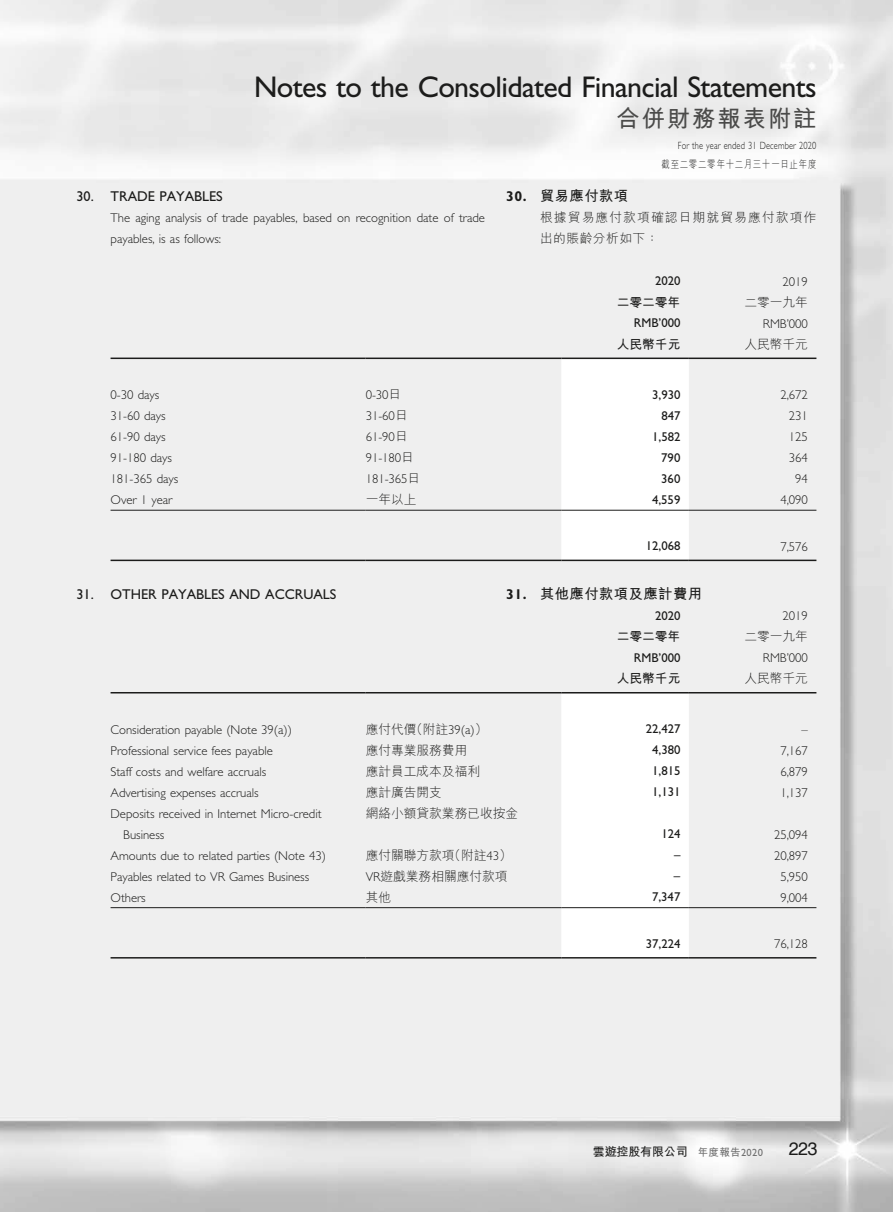
<style>
.page{position:relative;width:893px;height:1212px;background:#fff}
.page>*{position:absolute;margin:0;border:0;box-sizing:border-box;transform-origin:0 0}
.t1{font:30px "Gill Sans Std";letter-spacing:-.02em;color:#1c1c1b}
.t2{font:700 23.25px "M Hei HK";letter-spacing:.085em;color:#4a4a49}
.t3{font:18px "Helvetica";color:#1c1c1b}
.t4{font:14.25px "Gill Sans Std";letter-spacing:-.005em;color:#1c1c1b}
.t5{font:700 14.25px "M Hei HK";letter-spacing:.035em;color:#1c1c1b}
.t6{font:300 12.75px/21px "Gill Sans Std";letter-spacing:-.005em;color:#1c1c1b}
.t7{font:300 12.75px "M Hei HK";letter-spacing:-.005em;color:#1c1c1b}
.t8{font:12.75px "Gill Sans Std";letter-spacing:-.005em;color:#1c1c1b}
.t9{font:300 12.75px/21px "M Hei HK";letter-spacing:.09em;color:#1c1c1b}
.t10{font:700 12.75px "M Hei HK";letter-spacing:-.005em;color:#1c1c1b}
.t11{font:700 12px "M Hei HK";letter-spacing:-.015em;color:#1c1c1b}
.t12{font:300 10.5px "Gill Sans Std";letter-spacing:.015em;color:#1c1c1b;scale:.8 1}
.t13{font:300 10.5px "M Hei HK";letter-spacing:.085em;color:#1c1c1b;scale:.8 1}
.s1{font-family:"Gill Sans Std"}
.s2{font-family:"M Hei HK"}
.s3{font-size:10.5px;color:#6f6f6f}
.s4{font-family:"Gill Sans Std";font-weight:400;font-size:10.5px;color:#6f6f6f}
</style>
<div class="page">
<svg style="left:561px;top:359px;width:128px;height:201px"></svg>
<hr style="left:111px;top:358px;width:255px;height:1px;background:#1c1c1b">
<hr style="left:366px;top:358px;width:195px;height:1px;background:#1c1c1b">
<hr style="left:561px;top:358px;width:128px;height:1px;background:#1c1c1b">
<hr style="left:689px;top:358px;width:127px;height:1px;background:#1c1c1b">
<hr style="left:111px;top:510px;width:255px;height:1px;background:#1c1c1b">
<hr style="left:366px;top:510px;width:195px;height:1px;background:#1c1c1b">
<hr style="left:561px;top:510px;width:128px;height:1px;background:#1c1c1b">
<hr style="left:689px;top:510px;width:127px;height:1px;background:#1c1c1b">
<hr style="left:111px;top:560px;width:255px;height:1px;background:#1c1c1b">
<hr style="left:366px;top:560px;width:195px;height:1px;background:#1c1c1b">
<hr style="left:561px;top:560px;width:128px;height:1px;background:#1c1c1b">
<hr style="left:689px;top:560px;width:127px;height:1px;background:#1c1c1b">
<svg style="left:561px;top:693px;width:128px;height:264px"></svg>
<hr style="left:111px;top:692px;width:255px;height:1px;background:#1c1c1b">
<hr style="left:366px;top:692px;width:195px;height:1px;background:#1c1c1b">
<hr style="left:561px;top:692px;width:128px;height:1px;background:#1c1c1b">
<hr style="left:689px;top:692px;width:127px;height:1px;background:#1c1c1b">
<hr style="left:111px;top:907px;width:255px;height:1px;background:#1c1c1b">
<hr style="left:366px;top:907px;width:195px;height:1px;background:#1c1c1b">
<hr style="left:561px;top:907px;width:128px;height:1px;background:#1c1c1b">
<hr style="left:689px;top:907px;width:127px;height:1px;background:#1c1c1b">
<hr style="left:111px;top:957px;width:255px;height:1px;background:#1c1c1b">
<hr style="left:366px;top:957px;width:195px;height:1px;background:#1c1c1b">
<hr style="left:561px;top:957px;width:128px;height:1px;background:#1c1c1b">
<hr style="left:689px;top:957px;width:127px;height:1px;background:#1c1c1b">
<h1 class="t1" style="left:254px;top:70px;width:564px">Notes to the Consolidated Financial Statements</h1>
<h2 class="t2" style="left:616px;top:102px;width:201px">合併財務報表附註</h2>
<p class="t12" style="left:678px;top:139px;width:175px">For the year ended 31 December 2020</p>
<p class="t13" style="left:661px;top:157px;width:195px">截至二零二零年十二月三十一日止年度</p>
<p class="t4" style="left:77px;top:188px;width:148px">30. TRADE PAYABLES</p>
<p class="t6" style="left:111px;top:207px;width:376px">The aging analysis of trade payables, based on recognition date of trade payables, is as follows:</p>
<p class="t5" style="left:506px;top:185px;width:124px"><span class="s1">30.</span> 貿易應付款項</p>
<p class="t9" style="left:540px;top:206px;width:278px">根據貿易應付款項確認日期就貿易應付款項作出的賬齡分析如下：</p>
<p class="t8" style="left:655px;top:274px;width:27px">2020</p>
<p class="t6" style="left:783px;top:271px;width:27px">2019</p>
<p class="t10" style="left:617px;top:293px;width:65px">二零二零年</p>
<p class="t7" style="left:744px;top:293px;width:65px">二零一九年</p>
<p class="t8" style="left:634px;top:316px;width:48px">RMB’000</p>
<p class="t6" style="left:763px;top:313px;width:47px">RMB’000</p>
<p class="t10" style="left:617px;top:335px;width:65px">人民幣千元</p>
<p class="t7" style="left:744px;top:335px;width:65px">人民幣千元</p>
<p class="t6" style="left:111px;top:385px;width:50px">0-30 days</p>
<p class="t6" style="left:366px;top:385px;width:37px">0-30<span class="s2">日</span></p>
<p class="t8" style="left:652px;top:387px;width:30px">3,930</p>
<p class="t6" style="left:780px;top:385px;width:29px">2,672</p>
<p class="t6" style="left:111px;top:406px;width:57px">31-60 days</p>
<p class="t6" style="left:366px;top:406px;width:44px">31-60<span class="s2">日</span></p>
<p class="t8" style="left:661px;top:408px;width:21px">847</p>
<p class="t6" style="left:789px;top:406px;width:21px">231</p>
<p class="t6" style="left:111px;top:427px;width:57px">61-90 days</p>
<p class="t6" style="left:366px;top:427px;width:44px">61-90<span class="s2">日</span></p>
<p class="t8" style="left:652px;top:429px;width:30px">1,582</p>
<p class="t6" style="left:789px;top:427px;width:21px">125</p>
<p class="t6" style="left:111px;top:448px;width:63px">91-180 days</p>
<p class="t6" style="left:366px;top:448px;width:50px">91-180<span class="s2">日</span></p>
<p class="t8" style="left:661px;top:450px;width:21px">790</p>
<p class="t6" style="left:789px;top:448px;width:21px">364</p>
<p class="t6" style="left:111px;top:469px;width:69px">181-365 days</p>
<p class="t6" style="left:366px;top:469px;width:56px">181-365<span class="s2">日</span></p>
<p class="t8" style="left:661px;top:471px;width:21px">360</p>
<p class="t6" style="left:795px;top:469px;width:14px">94</p>
<p class="t6" style="left:111px;top:490px;width:63px">Over 1 year</p>
<p class="t7" style="left:366px;top:491px;width:52px">一年以上</p>
<p class="t8" style="left:652px;top:492px;width:30px">4,559</p>
<p class="t6" style="left:780px;top:490px;width:29px">4,090</p>
<p class="t8" style="left:646px;top:539px;width:36px">12,068</p>
<p class="t6" style="left:780px;top:536px;width:29px">7,576</p>
<p class="t4" style="left:77px;top:585px;width:261px">31. OTHER PAYABLES AND ACCRUALS</p>
<p class="t8" style="left:655px;top:608px;width:27px">2020</p>
<p class="t6" style="left:783px;top:606px;width:27px">2019</p>
<p class="t10" style="left:617px;top:627px;width:65px">二零二零年</p>
<p class="t7" style="left:744px;top:628px;width:65px">二零一九年</p>
<p class="t8" style="left:634px;top:650px;width:48px">RMB’000</p>
<p class="t6" style="left:763px;top:648px;width:47px">RMB’000</p>
<p class="t10" style="left:617px;top:669px;width:65px">人民幣千元</p>
<p class="t7" style="left:744px;top:670px;width:65px">人民幣千元</p>
<p class="t5" style="left:506px;top:583px;width:198px"><span class="s1">31.</span> 其他應付款項及應計費用</p>
<p class="t6" style="left:111px;top:719px;width:183px">Consideration payable (Note 39(a))</p>
<p class="t7" style="left:366px;top:720px;width:123px">應付代價（附註<span class="s1">39(a)</span>）</p>
<p class="t8" style="left:646px;top:722px;width:36px">22,427</p>
<p class="t6" style="left:801px;top:719px;width:8px">–</p>
<p class="t6" style="left:111px;top:740px;width:164px">Professional service fees payable</p>
<p class="t7" style="left:366px;top:741px;width:103px">應付專業服務費用</p>
<p class="t8" style="left:652px;top:743px;width:30px">4,380</p>
<p class="t6" style="left:780px;top:740px;width:29px">7,167</p>
<p class="t6" style="left:111px;top:761px;width:157px">Staff costs and welfare accruals</p>
<p class="t7" style="left:366px;top:762px;width:116px">應計員工成本及福利</p>
<p class="t8" style="left:652px;top:764px;width:30px">1,815</p>
<p class="t6" style="left:780px;top:761px;width:29px">6,879</p>
<p class="t6" style="left:111px;top:782px;width:150px">Advertising expenses accruals</p>
<p class="t7" style="left:366px;top:783px;width:78px">應計廣告開支</p>
<p class="t8" style="left:652px;top:785px;width:30px">1,131</p>
<p class="t6" style="left:780px;top:782px;width:29px">1,137</p>
<p class="t6" style="left:123px;top:803px;width:200px;text-indent:-13px">Deposits received in Internet Micro-credit<br>Business</p>
<p class="t7" style="left:366px;top:804px;width:154px">網絡小額貸款業務已收按金</p>
<p class="t8" style="left:661px;top:827px;width:21px">124</p>
<p class="t6" style="left:774px;top:824px;width:35px">25,094</p>
<p class="t6" style="left:111px;top:845px;width:217px">Amounts due to related parties (Note 43)</p>
<p class="t7" style="left:366px;top:846px;width:148px">應付關聯方款項（附註<span class="s1">43</span>）</p>
<p class="t8" style="left:674px;top:848px;width:8px">–</p>
<p class="t6" style="left:774px;top:845px;width:35px">20,897</p>
<p class="t6" style="left:111px;top:866px;width:200px">Payables related to VR Games Business</p>
<p class="t7" style="left:366px;top:867px;width:143px"><span class="s1">VR</span>遊戲業務相關應付款項</p>
<p class="t8" style="left:674px;top:869px;width:8px">–</p>
<p class="t6" style="left:780px;top:866px;width:29px">5,950</p>
<p class="t6" style="left:111px;top:887px;width:37px">Others</p>
<p class="t7" style="left:366px;top:888px;width:27px">其他</p>
<p class="t8" style="left:652px;top:890px;width:30px">7,347</p>
<p class="t6" style="left:780px;top:887px;width:29px">9,004</p>
<p class="t8" style="left:646px;top:936px;width:36px">37,224</p>
<p class="t6" style="left:774px;top:934px;width:35px">76,128</p>
<p class="t11" style="left:593px;top:1142px;width:172px">雲遊控股有限公司 <span class="s3">年度報告</span><span class="s4">2020</span></p>
<h3 class="t3" style="left:789px;top:1138px;width:30px">223</h3>
</div>
